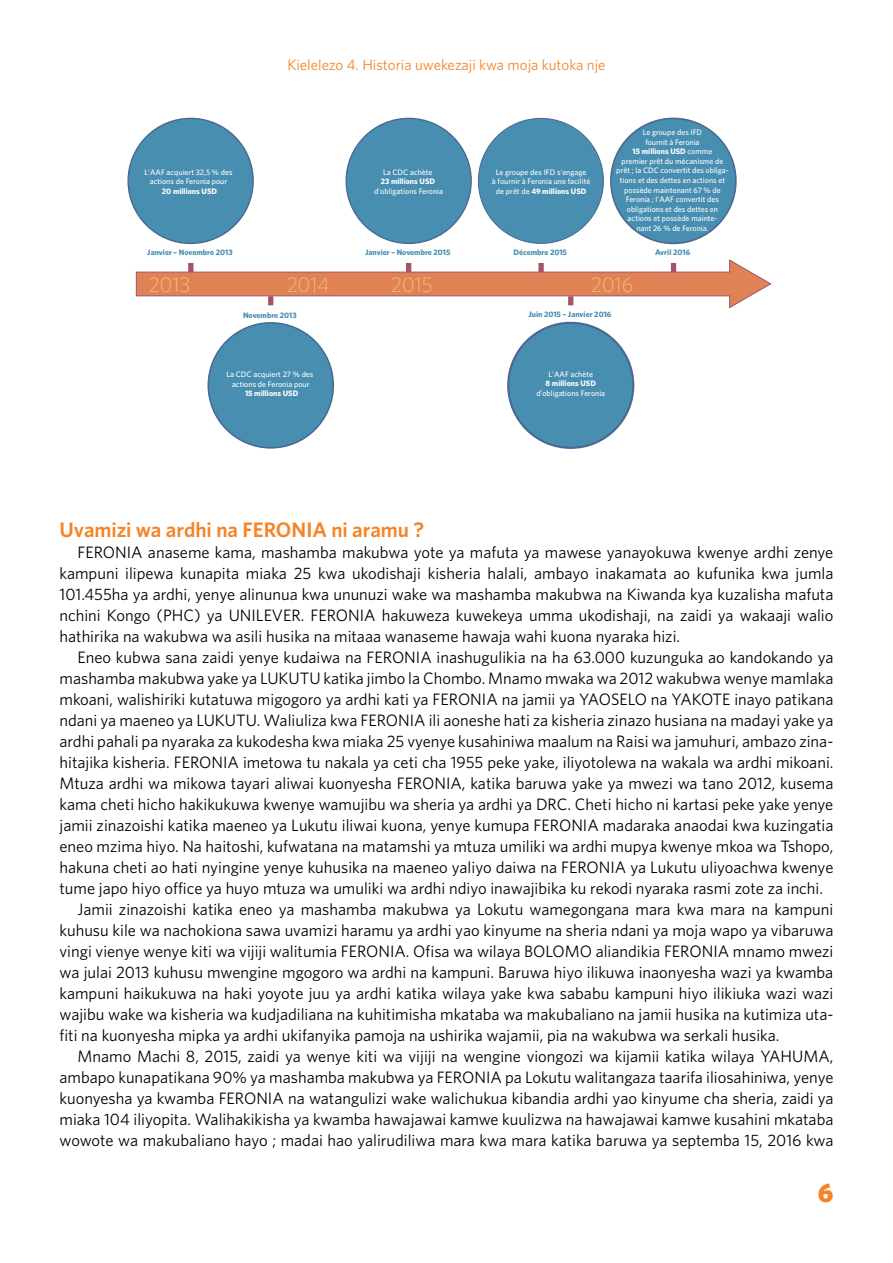
<style>
.page{position:relative;width:893px;height:1263px;background:#fff}
.page>*{position:absolute;margin:0;border:0;box-sizing:border-box;transform-origin:0 0}
.t1{font:900 27px "Whitney";color:#f58427}
.t2{font:300 21.45px "Whitney";letter-spacing:-.025em;color:#efba7d}
.t3{font:600 21px "Whitney";letter-spacing:-.005em;color:#f58427}
.t4{font:16.5px/21px "Whitney";color:#000;text-align:justify}
.t5{font:15px "Whitney";color:#f58427}
.t6{font:500 7.95px/9.4px "Whitney";color:#fff;text-align:center}
.t7{font:700 7.95px "Whitney";color:#478eb0}
.t8{font:700 7.95px "Whitney";color:#fff}
.s1{font-weight:700}
</style>
<div class="page">
<div style="left:208px;top:323px;width:125px;height:125px;background:#478eb0;border-radius:50%"></div>
<div style="left:128px;top:118px;width:125px;height:125px;background:#478eb0;border-radius:50%"></div>
<div style="left:346px;top:118px;width:125px;height:125px;background:#478eb0;border-radius:50%"></div>
<div style="left:478px;top:118px;width:125px;height:125px;background:#478eb0;border-radius:50%"></div>
<div style="left:611px;top:118px;width:125px;height:125px;background:#478eb0;border-radius:50%"></div>
<div style="left:508px;top:323px;width:125px;height:125px;background:#478eb0;border-radius:50%"></div>
<svg style="left:135px;top:259px;width:637px;height:50px"></svg>
<div style="left:188px;top:263px;width:5px;height:9px;background:#a35563"></div>
<div style="left:406px;top:263px;width:5px;height:9px;background:#a35563"></div>
<div style="left:538px;top:263px;width:6px;height:9px;background:#a35563"></div>
<div style="left:671px;top:263px;width:5px;height:9px;background:#a35563"></div>
<div style="left:268px;top:296px;width:5px;height:9px;background:#a35563"></div>
<div style="left:568px;top:296px;width:5px;height:9px;background:#a35563"></div>
<p class="t6" style="left:145px;top:167px;width:89px">L'AAF acquiert 32,5 % des actions de Feronia pour</p>
<p class="t8" style="left:162px;top:186px;width:57px">20 millions USD</p>
<p class="t5" style="left:287px;top:56px;width:320px">Kielelezo 4. Historia uwekezaji kwa moja kutoka nje</p>
<p class="t6" style="left:383px;top:167px;width:51px">La CDC achète</p>
<p class="t8" style="left:381px;top:177px;width:56px">23 millions USD</p>
<p class="t6" style="left:374px;top:186px;width:70px">d'obligations Feronia</p>
<p class="t6" style="left:492px;top:167px;width:100px">Le groupe des IFD s'engage<br>à fournir à Feronia une facilité de prêt de <span class="s1">49 millions USD</span></p>
<p class="t6" style="left:616px;top:128px;width:114px">Le groupe des IFD<br>fournit à Feronia<br><span class="s1">15 millions USD</span> comme<br>premier prêt du mécanisme de prêt ; la CDC convertit des obliga&shy;tions et des dettes en actions et possède maintenant 67 % de<br>Feronia ; l'AAF convertit des obligations et des dettes en actions et possède mainte-<br>nant 26 % de Feronia.</p>
<p class="t7" style="left:147px;top:248px;width:87px">Janvier – Novembre 2013</p>
<p class="t7" style="left:365px;top:248px;width:87px">Janvier – Novembre 2015</p>
<p class="t7" style="left:514px;top:248px;width:55px">Décembre 2015</p>
<p class="t7" style="left:655px;top:248px;width:37px">Avril 2016</p>
<h2 class="t2" style="left:149px;top:272px;width:43px">2013</h2>
<h2 class="t2" style="left:287px;top:272px;width:45px">2014</h2>
<h2 class="t2" style="left:391px;top:272px;width:44px">2015</h2>
<h2 class="t2" style="left:591px;top:272px;width:44px">2016</h2>
<p class="t7" style="left:243px;top:310px;width:55px">Novembre 2013</p>
<p class="t7" style="left:528px;top:309px;width:85px">Juin 2015 – Janvier 2016</p>
<p class="t6" style="left:226px;top:369px;width:89px">La CDC acquiert 27 % des actions de Feronia pour</p>
<p class="t8" style="left:245px;top:388px;width:55px">15 millions USD</p>
<p class="t6" style="left:549px;top:369px;width:46px">L'AAF achète</p>
<p class="t8" style="left:546px;top:378px;width:52px">8 millions USD</p>
<p class="t6" style="left:536px;top:388px;width:70px">d'obligations Feronia</p>
<p class="t3" style="left:60px;top:517px;width:366px">Uvamizi wa ardhi na FERONIA ni aramu ?</p>
<p class="t4" style="left:60px;top:541px;width:775px;text-indent:18px">FERONIA anaseme kama, mashamba makubwa yote ya mafuta ya mawese yanayokuwa kwenye ardhi zenye kampuni ilipewa kunapita miaka 25 kwa ukodishaji kisheria halali, ambayo inakamata ao kufunika kwa jumla 101.455ha ya ardhi, yenye alinunua kwa ununuzi wake wa mashamba makubwa na Kiwanda kya kuzalisha mafuta nchini Kongo (PHC) ya UNILEVER. FERONIA hakuweza kuwekeya umma ukodishaji, na zaidi ya wakaaji walio hathirika na wakubwa wa asili husika na mitaaa wanaseme hawaja wahi kuona nyaraka hizi.</p>
<p class="t4" style="left:78px;top:646px;width:757px">Eneo kubwa sana zaidi yenye kudaiwa na FERONIA inashugulikia na ha 63.000 kuzunguka ao kandokando ya</p>
<p class="t4" style="left:60px;top:667px;width:775px">mashamba makubwa yake ya LUKUTU katika jimbo la Chombo. Mnamo mwaka wa 2012 wakubwa wenye mamlaka</p>
<p class="t4" style="left:60px;top:688px;width:775px">mkoani, walishiriki kutatuwa migogoro ya ardhi kati ya FERONIA na jamii ya YAOSELO na YAKOTE inayo patikana</p>
<p class="t4" style="left:60px;top:709px;width:775px">ndani ya maeneo ya LUKUTU. Waliuliza kwa FERONIA ili aoneshe hati za kisheria zinazo husiana na madayi yake ya</p>
<p class="t4" style="left:60px;top:730px;width:775px">ardhi pahali pa nyaraka za kukodesha kwa miaka 25 vyenye kusahiniwa maalum na Raisi wa jamuhuri, ambazo zina-</p>
<p class="t4" style="left:60px;top:751px;width:775px">hitajika kisheria. FERONIA imetowa tu nakala ya ceti cha 1955 peke yake, iliyotolewa na wakala wa ardhi mikoani.</p>
<p class="t4" style="left:60px;top:772px;width:775px">Mtuza ardhi wa mikowa tayari aliwai kuonyesha FERONIA, katika baruwa yake ya mwezi wa tano 2012, kusema</p>
<p class="t4" style="left:60px;top:793px;width:775px">kama cheti hicho hakikukuwa kwenye wamujibu wa sheria ya ardhi ya DRC. Cheti hicho ni kartasi peke yake yenye</p>
<p class="t4" style="left:60px;top:814px;width:775px">jamii zinazoishi katika maeneo ya Lukutu iliwai kuona, yenye kumupa FERONIA madaraka anaodai kwa kuzingatia</p>
<p class="t4" style="left:60px;top:835px;width:775px">eneo mzima hiyo. Na haitoshi, kufwatana na matamshi ya mtuza umiliki wa ardhi mupya kwenye mkoa wa Tshopo,</p>
<p class="t4" style="left:60px;top:856px;width:775px">hakuna cheti ao hati nyingine yenye kuhusika na maeneo yaliyo daiwa na FERONIA ya Lukutu uliyoachwa kwenye</p>
<p class="t4" style="left:60px;top:877px;width:765px">tume japo hiyo office ya huyo mtuza wa umuliki wa ardhi ndiyo inawajibika ku rekodi nyaraka rasmi zote za inchi.</p>
<p class="t4" style="left:78px;top:898px;width:757px">Jamii zinazoishi katika eneo ya mashamba makubwa ya Lokutu wamegongana mara kwa mara na kampuni</p>
<p class="t4" style="left:60px;top:919px;width:775px">kuhusu kile wa nachokiona sawa uvamizi haramu ya ardhi yao kinyume na sheria ndani ya moja wapo ya vibaruwa</p>
<p class="t4" style="left:60px;top:940px;width:775px">vingi vienye wenye kiti wa vijiji walitumia FERONIA. Ofisa wa wilaya BOLOMO aliandikia FERONIA mnamo mwezi</p>
<p class="t4" style="left:60px;top:961px;width:775px">wa julai 2013 kuhusu mwengine mgogoro wa ardhi na kampuni. Baruwa hiyo ilikuwa inaonyesha wazi ya kwamba</p>
<p class="t4" style="left:60px;top:982px;width:775px">kampuni haikukuwa na haki yoyote juu ya ardhi katika wilaya yake kwa sababu kampuni hiyo ilikiuka wazi wazi</p>
<p class="t4" style="left:60px;top:1003px;width:775px">wajibu wake wa kisheria wa kudjadiliana na kuhitimisha mkataba wa makubaliano na jamii husika na kutimiza uta-</p>
<p class="t4" style="left:60px;top:1024px;width:721px">fiti na kuonyesha mipka ya ardhi ukifanyika pamoja na ushirika wajamii, pia na wakubwa wa serkali husika.</p>
<p class="t4" style="left:78px;top:1045px;width:757px">Mnamo Machi 8, 2015, zaidi ya wenye kiti wa vijiji na wengine viongozi wa kijamii katika wilaya YAHUMA,</p>
<p class="t4" style="left:60px;top:1066px;width:775px">ambapo kunapatikana 90% ya mashamba makubwa ya FERONIA pa Lokutu walitangaza taarifa iliosahiniwa, yenye</p>
<p class="t4" style="left:60px;top:1087px;width:775px">kuonyesha ya kwamba FERONIA na watangulizi wake walichukua kibandia ardhi yao kinyume cha sheria, zaidi ya</p>
<p class="t4" style="left:60px;top:1108px;width:775px">miaka 104 iliyopita. Walihakikisha ya kwamba hawajawai kamwe kuulizwa na hawajawai kamwe kusahini mkataba</p>
<p class="t4" style="left:60px;top:1129px;width:775px">wowote wa makubaliano hayo ; madai hao yalirudiliwa mara kwa mara katika baruwa ya septemba 15, 2016 kwa</p>
<h1 class="t1" style="left:818px;top:1176px;width:17px">6</h1>
</div>
